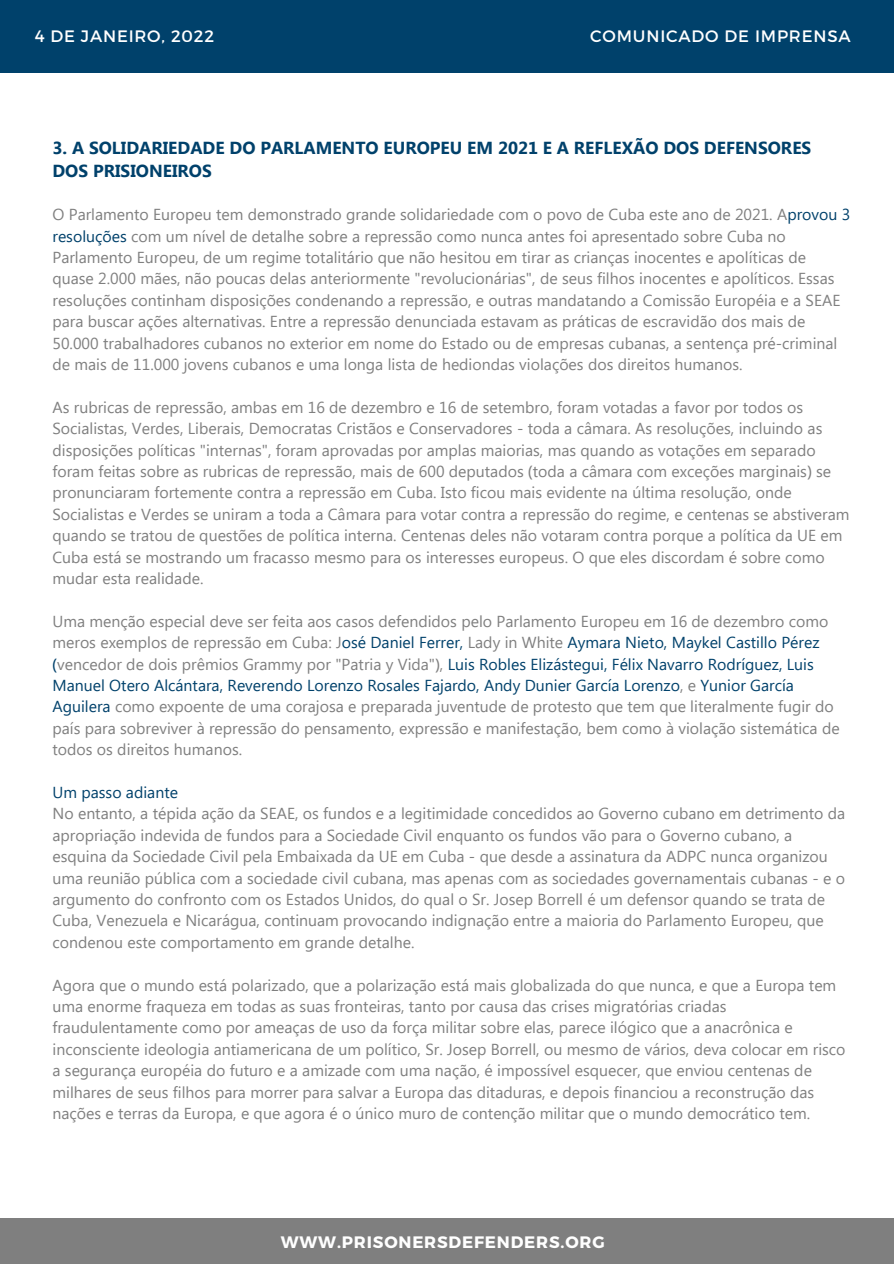
<style>
.page{position:relative;width:894px;height:1264px;background:#fff}
.page>*{position:absolute;margin:0;border:0;box-sizing:border-box;transform-origin:0 0}
.t1{font:700 17.4px/23.7px "Segoe UI";color:#00416b}
.t2{font:16.5px "Montserrat";letter-spacing:.05em;color:#fff}
.t3{font:700 16.5px "Montserrat";letter-spacing:.05em;color:#fff}
.t4{font:15.9px/21.5px "Segoe UI";color:#7f7f7f}
.t5{font:15.9px "Segoe UI";color:#00416b}
.s1{color:#00416b}
.s2{font-family:"Noto Sans"}
.s3{font-family:"Noto Sans";color:#00416b}
</style>
<div class="page">
<div style="left:0;top:0;width:893px;height:72px;background:#00416b"></div>
<div style="left:0;top:1218px;width:893px;height:45px;background:#7f7f7f"></div>
<p class="t2" style="left:35px;top:25px;width:181px">4 DE JANEIRO, 2022</p>
<p class="t2" style="left:590px;top:25px;width:262px">COMUNICADO DE IMPRENSA</p>
<p class="t1" style="left:52px;top:135px;width:760px">3. A SOLIDARIEDADE DO PARLAMENTO EUROPEU EM 2021 E A REFLEXÃO DOS DEFENSORES<br>DOS PRISIONEIROS</p>
<p class="t4" style="left:52px;top:203px;width:799px">O Parlamento Europeu tem demonstrado grande solidariedade com o povo de Cuba este ano de 2021. A<span class="s1">provou 3 resoluções</span> com um nível de detalhe sobre a repressão como nunca antes foi apresentado sobre Cuba no Parlamento Europeu, de um regime totalitário que não hesitou em tirar as crianças inocentes e apolíticas de quase 2.000 mães, não poucas delas anteriormente "revolucionárias", de seus filhos inocentes e apolíticos. Essas resoluções continham disposições condenando a repressão, e outras mandatando a Comissão Européia e a SEAE para buscar ações alternativas. Entre a repressão denunciada estavam as práticas de escravidão dos mais de 50.000 trabalhadores cubanos no exterior em nome do Estado ou de empresas cubanas, a sentença pré-criminal de mais de 11.000 jovens cubanos e uma longa lista de hediondas violações dos direitos humanos.</p>
<p class="t4" style="left:52px;top:395px;width:798px">As rubricas de repressão, ambas em 16 de dezembro e 16 de setembro, foram votadas a favor por todos os Socialistas, Verdes, Liberais, Democratas Cristãos e Conservadores - toda a câmara. As resoluções, incluindo as disposições políticas "internas", foram aprovadas por amplas maiorias, mas quando as votações em separado foram feitas sobre as rubricas de repressão, mais de 600 deputados <span class="s2">(</span>toda a câmara com exceções marginais<span class="s2">)</span> se pronunciaram fortemente contra a repressão em Cuba. Isto ficou mais evidente na última resolução, onde Socialistas e Verdes se uniram a toda a Câmara para votar contra a repressão do regime, e centenas se abstiveram quando se tratou de questões de política interna. Centenas deles não votaram contra porque a política da UE em Cuba está se mostrando um fracasso mesmo para os interesses europeus. O que eles discordam é sobre como mudar esta realidade.</p>
<p class="t4" style="left:52px;top:609px;width:788px">Uma menção especial deve ser feita aos casos defendidos pelo Parlamento Europeu em 16 de dezembro como meros exemplos de repressão em Cuba: J<span class="s1">osé Daniel Ferrer,</span> Lady in White <span class="s1">Aymara Nieto, Maykel Castillo Pérez </span><span class="s3">(</span>vencedor de dois prêmios Grammy por "Patria y Vida"<span class="s2">)</span>, <span class="s1">Luis Robles Elizástegui, Félix Navarro Rodríguez, Luis Manuel Otero Alcántara, Reverendo Lorenzo Rosales Fajardo, Andy Dunier García Lorenzo</span>, e <span class="s1">Yunior García Aguilera</span> como expoente de uma corajosa e preparada juventude de protesto que tem que literalmente fugir do país para sobreviver à repressão do pensamento, expressão e manifestação, bem como à violação sistemática de todos os direitos humanos.</p>
<p class="t5" style="left:52px;top:780px;width:127px">Um passo adiante</p>
<p class="t4" style="left:52px;top:802px;width:794px">No entanto, a tépida ação da SEAE, os fundos e a legitimidade concedidos ao Governo cubano em detrimento da apropriação indevida de fundos para a Sociedade Civil enquanto os fundos vão para o Governo cubano, a esquina da Sociedade Civil pela Embaixada da UE em Cuba - que desde a assinatura da ADPC nunca organizou uma reunião pública com a sociedade civil cubana, mas apenas com as sociedades governamentais cubanas - e o argumento do confronto com os Estados Unidos, do qual o Sr. Josep Borrell é um defensor quando se trata de Cuba, Venezuela e Nicarágua, continuam provocando indignação entre a maioria do Parlamento Europeu, que condenou este comportamento em grande detalhe.</p>
<p class="t4" style="left:52px;top:973px;width:794px">Agora que o mundo está polarizado, que a polarização está mais globalizada do que nunca, e que a Europa tem uma enorme fraqueza em todas as suas fronteiras, tanto por causa das crises migratórias criadas fraudulentamente como por ameaças de uso da força militar sobre elas, parece ilógico que a anacrônica e inconsciente ideologia antiamericana de um político, Sr. Josep Borrell, ou mesmo de vários, deva colocar em risco a segurança européia do futuro e a amizade com uma nação, é impossível esquecer, que enviou centenas de milhares de seus filhos para morrer para salvar a Europa das ditaduras, e depois financiou a reconstrução das nações e terras da Europa, e que agora é o único muro de contenção militar que o mundo democrático tem.</p>
<p class="t3" style="left:281px;top:1231px;width:325px">WWW.PRISONERSDEFENDERS.ORG</p>
</div>
